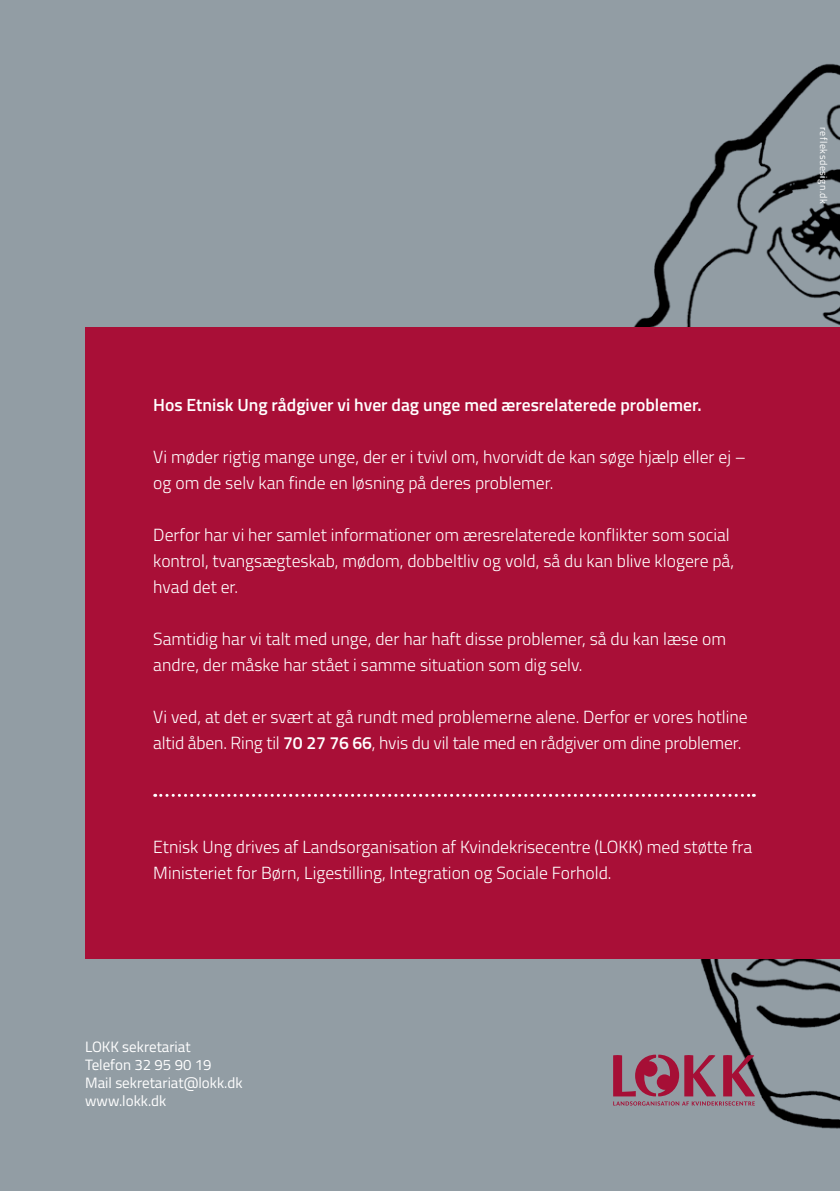
<style>
.page{position:relative;width:840px;height:1191px;background:#fff}
.page>*{position:absolute;margin:0;border:0;box-sizing:border-box;transform-origin:0 0}
.t1{font:300 17.6px/26px "Titillium Web";color:#fff}
.t2{font:600 17.6px "Titillium Web";color:#fff}
.t3{font:15px/18px "Titillium Web";color:#fff}
.t4{font:10px "Titillium Web";letter-spacing:.05em;color:#fff}
.s1{font-weight:600}
</style>
<div class="page">
<div style="left:0;top:0;width:839px;height:1191px;background:#929da4"></div>
<img style="left:574px;top:64px;width:265px;height:1065px">
<div style="left:85px;top:327px;width:754px;height:631px;background:#a90f37"></div>
<svg style="left:612px;top:1054px;width:142px;height:51px"></svg>
<svg style="left:155px;top:794px;width:599px;height:3px"></svg>
<p class="t4" style="left:830px;top:127px;width:78px;rotate:90deg">refleksdesign.dk</p>
<p class="t2" style="left:153px;top:391px;width:549px">Hos Etnisk Ung rådgiver vi hver dag unge med æresrelaterede problemer.</p>
<p class="t1" style="left:153px;top:443px;width:594px">Vi møder rigtig mange unge, der er i tvivl om, hvorvidt de kan søge hjælp eller ej – og om de selv kan finde en løsning på deres problemer.</p>
<p class="t1" style="left:153px;top:521px;width:582px">Derfor har vi her samlet informationer om æresrelaterede konflikter som social kontrol, tvangsægteskab, mødom, dobbeltliv og vold, så du kan blive klogere på, hvad det er.</p>
<p class="t1" style="left:153px;top:625px;width:574px">Samtidig har vi talt med unge, der har haft disse problemer, så du kan læse om andre, der måske har stået i samme situation som dig selv.</p>
<p class="t1" style="left:153px;top:703px;width:595px">Vi ved, at det er svært at gå rundt med problemerne alene. Derfor er vores hotline altid åben. Ring til <span class="s1">70 27 76 66</span>, hvis du vil tale med en rådgiver om dine problemer.</p>
<p class="t1" style="left:153px;top:833px;width:600px">Etnisk Ung drives af Landsorganisation af Kvindekrisecentre (LOKK) med støtte fra<br>Ministeriet for Børn, Ligestilling, Integration og Sociale Forhold.</p>
<p class="t3" style="left:85px;top:1037px;width:159px">LOKK sekretariat<br>Telefon 32 95 90 19<br>Mail sekretariat@lokk.dk www.lokk.dk</p>
</div>
